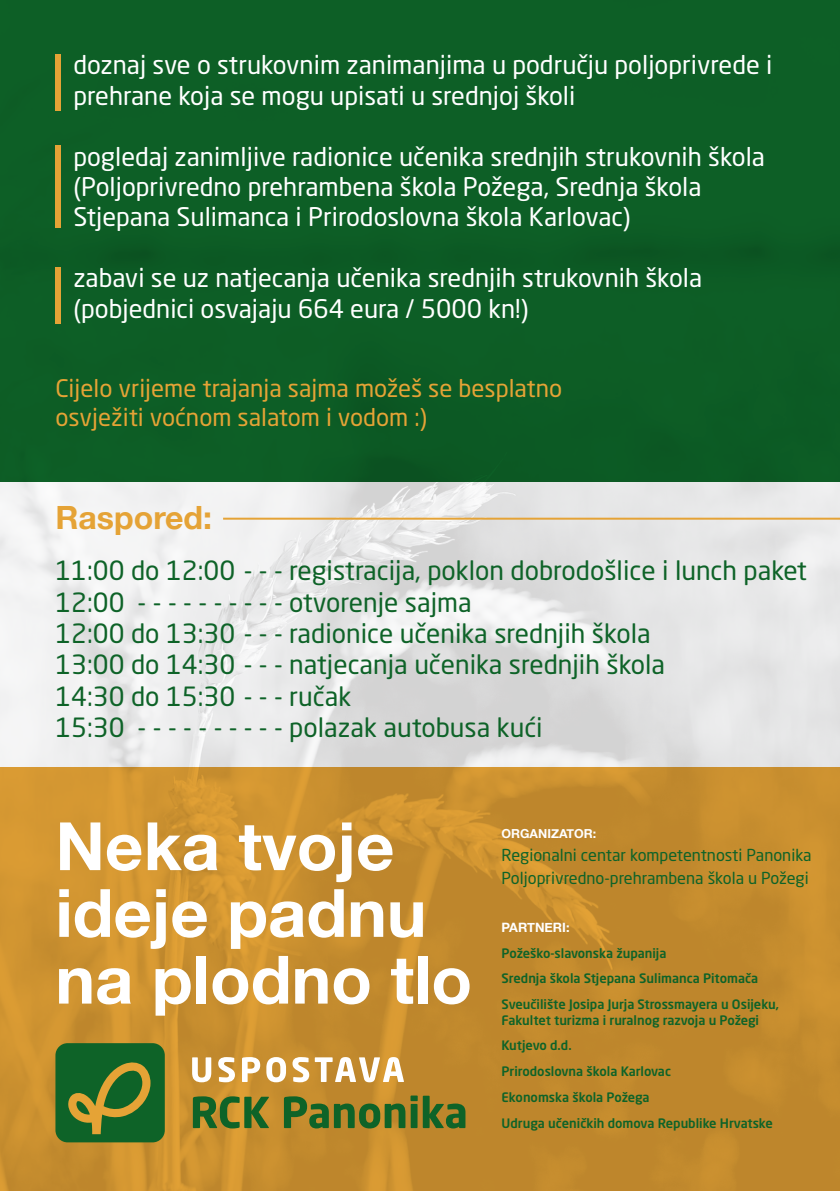
<style>
.page{position:relative;width:840px;height:1191px;background:#fff}
.page>*{position:absolute;margin:0;border:0;box-sizing:border-box;transform-origin:0 0}
.t1{font:700 66.8px/66.8px "Helvetica Neue";color:#fff}
.t2{font:700 32px "Helvetica Neue";color:#e5a336}
.t3{font:26.2px/31.4px "Neo Sans";color:#0e6328}
.t4{font:25.4px/30.4px "Neo Sans";color:#fff}
.t5{font:24px/28.8px "Neo Sans";color:#e5a336}
.t6{font:16.2px/22.8px "Neo Sans";color:#0e6328}
.t7{font:500 12.8px/25.8px "Neo Sans";color:#0e6328}
.t8{font:700 12.8px "Helvetica Neue";color:#fff}
.t9{font:700 12.4px "Helvetica Neue";color:#fff}
</style>
<div class="page">
<img style="left:0;top:0;width:839px;height:1191px">
<div style="left:55px;top:1043px;width:110px;height:99px;background:#0e6328;border-radius:12px"></div>
<svg style="left:68px;top:1062px;width:82px;height:72px"></svg>
<svg style="left:192px;top:1057px;width:19px;height:25px"></svg>
<svg style="left:218px;top:1057px;width:17px;height:25px"></svg>
<svg style="left:242px;top:1057px;width:18px;height:25px"></svg>
<svg style="left:266px;top:1057px;width:20px;height:25px"></svg>
<svg style="left:292px;top:1057px;width:112px;height:25px"></svg>
<svg style="left:193px;top:1096px;width:76px;height:32px;background:#64782b"></svg>
<svg style="left:284px;top:1096px;width:44px;height:32px"></svg>
<svg style="left:334px;top:1095px;width:131px;height:33px;background:#6d762a"></svg>
<div style="left:55px;top:267px;width:6px;height:57px;background:#e5a336"></div>
<div style="left:55px;top:146px;width:6px;height:82px;background:#e5a336"></div>
<div style="left:55px;top:54px;width:6px;height:56px;background:#e5a336"></div>
<hr style="left:223px;top:517px;width:616px;height:2px;background:#e5a336">
<p class="t4" style="left:73px;top:49px;width:700px">doznaj sve o strukovnim zanimanjima u području poljoprivrede i prehrane koja se mogu upisati u srednjoj školi</p>
<p class="t4" style="left:73px;top:141px;width:692px">pogledaj zanimljive radionice učenika srednjih strukovnih škola (Poljoprivredno prehrambena škola Požega, Srednja škola<br>Stjepana Sulimanca i Prirodoslovna škola Karlovac)</p>
<p class="t4" style="left:73px;top:262px;width:630px">zabavi se uz natjecanja učenika srednjih strukovnih škola (pobjednici osvajaju 664 eura / 5000 kn!)</p>
<p class="t5" style="left:55px;top:373px;width:508px">Cijelo vrijeme trajanja sajma možeš se besplatno osvježiti voćnom salatom i vodom :)</p>
<p class="t2" style="left:55px;top:492px;width:158px">Raspored:</p>
<p class="t3" style="left:55px;top:554px;width:752px">11:00 do 12:00 - - - registracija, poklon dobrodošlice i lunch paket 12:00 - - - - - - - - - - otvorenje sajma<br>12:00 do 13:30 - - - radionice učenika srednjih škola<br>13:00 do 14:30 - - - natjecanja učenika srednjih škola<br>14:30 do 15:30 - - - ručak<br>15:30 - - - - - - - - - - polazak autobusa kući</p>
<h1 class="t1" style="left:55px;top:814px;width:418px">Neka tvoje ideje padnu na plodno tlo</h1>
<p class="t9" style="left:501px;top:824px;width:96px">ORGANIZATOR:</p>
<p class="t6" style="left:501px;top:843px;width:311px">Regionalni centar kompetentnosti Panonika<br>Poljoprivredno-prehrambena škola u Požegi</p>
<p class="t8" style="left:501px;top:917px;width:69px">PARTNERI:</p>
<p class="t7" style="left:501px;top:939px;width:279px">Požeško-slavonska županija<br>Srednja škola Stjepana Sulimanca Pitomača<br>Sveučilište Josipa Jurja Strossmayera u Osijeku,</p>
<p class="t7" style="left:501px;top:1006px;width:273px">Fakultet turizma i ruralnog razvoja u Požegi<br>Kutjevo d.d.<br>Prirodoslovna škola Karlovac<br>Ekonomska škola Požega<br>Udruga učeničkih domova Republike Hrvatske</p>
</div>
